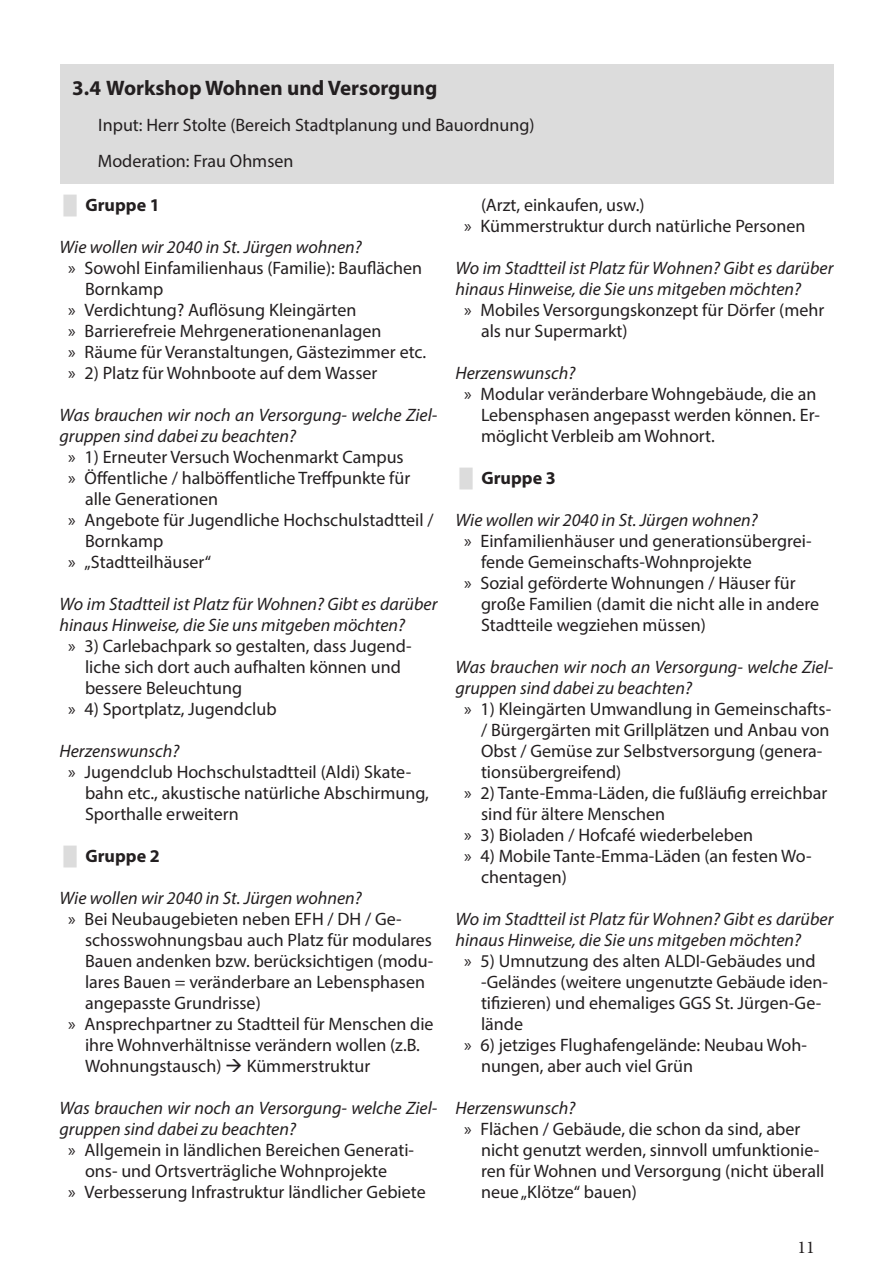
<style>
.page{position:relative;width:893px;height:1263px;background:#fff}
.page>*{position:absolute;margin:0;border:0;box-sizing:border-box;transform-origin:0 0}
.t1{font:700 21px "Myriad Pro";color:#231f20}
.t2{font:18px/21px "Myriad Pro";color:#231f20}
.Workshopfragen{font:italic 18px/21px "Myriad Pro";color:#231f20}
.t3{font:700 18px "Myriad Pro";color:#231f20}
.t4{font:18px "Minion Pro";color:#231f20}
.s1{font-family:"Arial";color:#dcdcdc}
.s2{font-family:"Arial";font-weight:400;color:#dcdcdc}
</style>
<div class="page">
<div style="left:60px;top:64px;width:773px;height:120px;background:#dcdcdc"></div>
<p class="t1" style="left:72px;top:74px;width:367px">3.4 Workshop Wohnen und Versorgung</p>
<p class="t2" style="left:98px;top:106px;width:438px;line-height:36px;text-indent:-21px"><span class="s1">█</span> Input: Herr Stolte (Bereich Stadtplanung und Bauordnung)<br>Moderation: Frau Ohmsen</p>
<p class="t3" style="left:64px;top:193px;width:98px"><span class="s2">█</span> Gruppe 1</p>
<p class="Workshopfragen" style="left:60px;top:236px;width:304px">Wie wollen wir 2040 in St. Jürgen wohnen?</p>
<p class="t2" style="left:85px;top:257px;width:339px;text-indent:-17px">» Sowohl Einfamilienhaus (Familie): Bauflächen<br>Bornkamp</p>
<p class="t2" style="left:68px;top:299px;width:290px">» Verdichtung? Auflösung Kleingärten</p>
<p class="t2" style="left:68px;top:320px;width:315px">» Barrierefreie Mehrgenerationenanlagen</p>
<p class="t2" style="left:68px;top:341px;width:360px">» Räume für Veranstaltungen, Gästezimmer etc.</p>
<p class="t2" style="left:68px;top:362px;width:311px">» 2) Platz für Wohnboote auf dem Wasser</p>
<p class="Workshopfragen" style="left:60px;top:404px;width:379px">Was brauchen wir noch an Versorgung- welche Ziel&shy;gruppen sind dabei zu beachten?</p>
<p class="t2" style="left:68px;top:446px;width:337px">» 1) Erneuter Versuch Wochenmarkt Campus</p>
<p class="t2" style="left:85px;top:467px;width:327px;text-indent:-17px">» Öffentliche / halböffentliche Treffpunkte für alle Generationen</p>
<p class="t2" style="left:85px;top:509px;width:350px;text-indent:-17px">» Angebote für Jugendliche Hochschulstadtteil /<br>Bornkamp</p>
<p class="t2" style="left:68px;top:551px;width:145px">» „Stadtteilhäuser“</p>
<p class="Workshopfragen" style="left:60px;top:593px;width:379px">Wo im Stadtteil ist Platz für Wohnen? Gibt es darüber hinaus Hinweise, die Sie uns mitgeben möchten?</p>
<p class="t2" style="left:85px;top:635px;width:328px;text-indent:-17px">» 3) Carlebachpark so gestalten, dass Jugend&shy;liche sich dort auch aufhalten können und bessere Beleuchtung</p>
<p class="t2" style="left:68px;top:698px;width:210px">» 4) Sportplatz, Jugendclub</p>
<p class="Workshopfragen" style="left:60px;top:740px;width:121px">Herzenswunsch?</p>
<p class="t2" style="left:85px;top:761px;width:345px;text-indent:-17px">» Jugendclub Hochschulstadtteil (Aldi) Skate&shy;bahn etc., akustische natürliche Abschirmung,<br>Sporthalle erweitern</p>
<p class="t3" style="left:64px;top:844px;width:98px"><span class="s2">█</span> Gruppe 2</p>
<p class="Workshopfragen" style="left:60px;top:887px;width:304px">Wie wollen wir 2040 in St. Jürgen wohnen?</p>
<p class="t2" style="left:85px;top:908px;width:350px;text-indent:-17px">» Bei Neubaugebieten neben EFH / DH / Ge&shy;schosswohnungsbau auch Platz für modulares Bauen andenken bzw. berücksichtigen (modu&shy;lares Bauen = veränderbare an Lebensphasen angepasste Grundrisse)</p>
<p class="t2" style="left:85px;top:1013px;width:350px;text-indent:-17px">» Ansprechpartner zu Stadtteil für Menschen die ihre Wohnverhältnisse verändern wollen (z.B.<br>Wohnungstausch) → Kümmerstruktur</p>
<p class="Workshopfragen" style="left:60px;top:1097px;width:379px">Was brauchen wir noch an Versorgung- welche Ziel&shy;gruppen sind dabei zu beachten?</p>
<p class="t2" style="left:68px;top:1139px;width:348px;text-align:center">» Allgemein in ländlichen Bereichen Generati&shy;ons- und Ortsverträgliche Wohnprojekte</p>
<p class="t2" style="left:68px;top:1181px;width:359px">» Verbesserung Infrastruktur ländlicher Gebiete</p>
<p class="t2" style="left:481px;top:194px;width:165px">(Arzt, einkaufen, usw.)</p>
<p class="t2" style="left:464px;top:215px;width:343px">» Kümmerstruktur durch natürliche Personen</p>
<p class="Workshopfragen" style="left:455px;top:257px;width:379px">Wo im Stadtteil ist Platz für Wohnen? Gibt es darüber hinaus Hinweise, die Sie uns mitgeben möchten?</p>
<p class="t2" style="left:481px;top:299px;width:345px;text-indent:-17px">» Mobiles Versorgungskonzept für Dörfer (mehr als nur Supermarkt)</p>
<p class="Workshopfragen" style="left:455px;top:362px;width:121px">Herzenswunsch?</p>
<p class="t2" style="left:481px;top:383px;width:340px;text-indent:-17px">» Modular veränderbare Wohngebäude, die an<br>Lebensphasen angepasst werden können. Er&shy;möglicht Verbleib am Wohnort.</p>
<p class="t3" style="left:460px;top:466px;width:98px"><span class="s2">█</span> Gruppe 3</p>
<p class="Workshopfragen" style="left:455px;top:509px;width:304px">Wie wollen wir 2040 in St. Jürgen wohnen?</p>
<p class="t2" style="left:481px;top:530px;width:332px;text-indent:-17px">» Einfamilienhäuser und generationsübergrei&shy;fende Gemeinschafts-Wohnprojekte</p>
<p class="t2" style="left:481px;top:572px;width:340px;text-indent:-17px">» Sozial geförderte Wohnungen / Häuser für große Familien (damit die nicht alle in andere<br>Stadtteile wegziehen müssen)</p>
<p class="Workshopfragen" style="left:455px;top:656px;width:379px">Was brauchen wir noch an Versorgung- welche Ziel&shy;gruppen sind dabei zu beachten?</p>
<p class="t2" style="left:481px;top:698px;width:352px;text-indent:-17px">» 1) Kleingärten Umwandlung in Gemeinschafts-/ Bürgergärten mit Grillplätzen und Anbau von Obst / Gemüse zur Selbstversorgung (genera&shy;tionsübergreifend)</p>
<p class="t2" style="left:481px;top:782px;width:348px;text-indent:-17px">» 2) Tante-Emma-Läden, die fußläufig erreichbar sind für ältere Menschen</p>
<p class="t2" style="left:464px;top:824px;width:291px">» 3) Bioladen / Hofcafé wiederbeleben</p>
<p class="t2" style="left:481px;top:845px;width:332px;text-indent:-17px">» 4) Mobile Tante-Emma-Läden (an festen Wo&shy;chentagen)</p>
<p class="Workshopfragen" style="left:455px;top:908px;width:379px">Wo im Stadtteil ist Platz für Wohnen? Gibt es darüber hinaus Hinweise, die Sie uns mitgeben möchten?</p>
<p class="t2" style="left:481px;top:950px;width:349px;text-indent:-17px">» 5) Umnutzung des alten ALDI-Gebäudes und -Geländes (weitere ungenutzte Gebäude iden&shy;tifizieren) und ehemaliges GGS St. Jürgen-Ge&shy;lände</p>
<p class="t2" style="left:481px;top:1034px;width:327px;text-indent:-17px">» 6) jetziges Flughafengelände: Neubau Woh&shy;nungen, aber auch viel Grün</p>
<p class="Workshopfragen" style="left:455px;top:1097px;width:121px">Herzenswunsch?</p>
<p class="t2" style="left:481px;top:1118px;width:345px;text-indent:-17px">» Flächen / Gebäude, die schon da sind, aber nicht genutzt werden, sinnvoll umfunktionie&shy;ren für Wohnen und Versorgung (nicht überall neue „Klötze“ bauen)</p>
<p class="t4" style="left:797px;top:1235px;width:19px">11</p>
</div>
